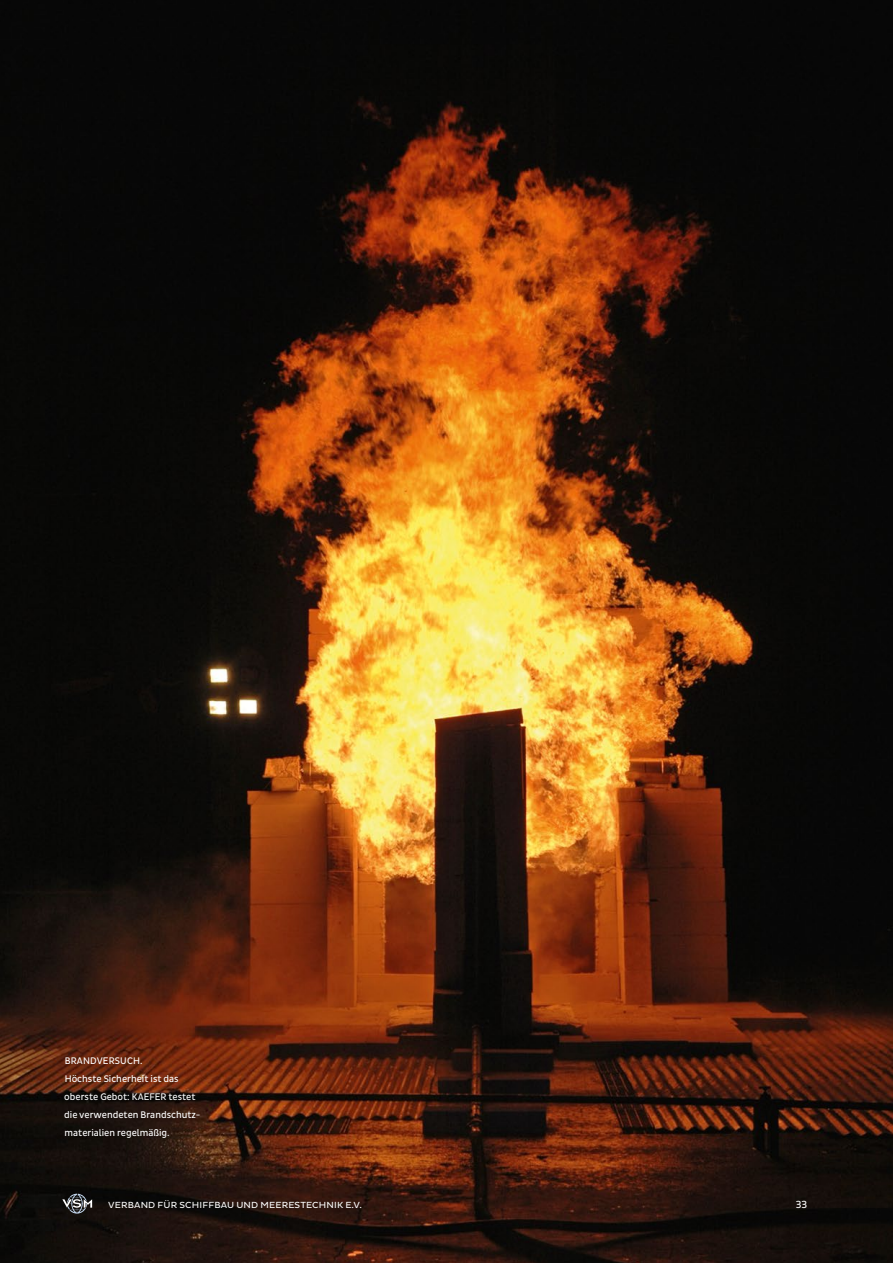
<style>
.page{position:relative;width:893px;height:1263px;background:#fff}
.page>*{position:absolute;margin:0;border:0;box-sizing:border-box;transform-origin:0 0}
.t1{font:10.5px "Pluto Sans Cond";color:#fff}
.t2{font:9.75px/18px "Pluto Sans Cond";color:#fff}
.t3{font:9px "Pluto Sans";letter-spacing:.015em;color:#fff}
</style>
<div class="page">
<img style="left:0;top:0;width:893px;height:1263px">
<svg style="left:62px;top:1194px;width:30px;height:19px"></svg>
<p class="t2" style="left:64px;top:1051px;width:138px">BRANDVERSUCH.<br>Höchste Sicherheit ist das oberste Gebot: KAEFER testet die verwendeten Brandschutz&shy;materialien regelmäßig.</p>
<p class="t3" style="left:108px;top:1199px;width:255px">VERBAND FÜR SCHIFFBAU UND MEERESTECHNIK E.V.</p>
<p class="t1" style="left:796px;top:1198px;width:13px">33</p>
</div>
